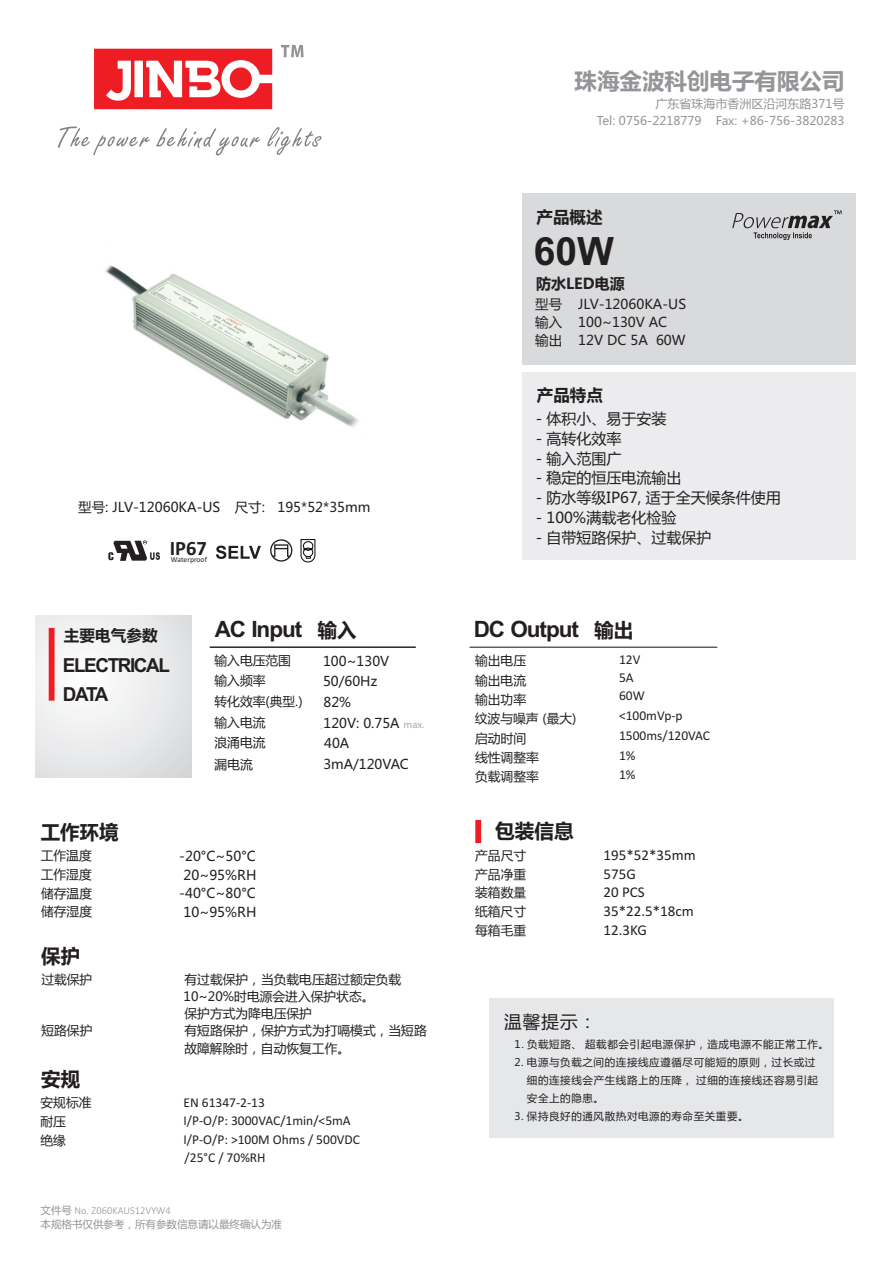
<style>
.page{position:relative;width:893px;height:1263px;background:#fff}
.page>*{position:absolute;margin:0;border:0;box-sizing:border-box;transform-origin:0 0}
.t1{font:700 39px "Arial";color:#231f20}
.t2{font:700 22.5px "Arial";letter-spacing:-.045em;color:#231f20}
.t3{font:700 22.5px "Microsoft Ya Hei";color:#939598}
.t4{font:700 20.4px "Calibri";color:#231f20}
.t5{font:700 19.65px "Microsoft Ya Hei";color:#231f20}
.t6{font:700 19.5px "Microsoft Ya Hei";color:#231f20}
.t7{font:700 19.35px/28.7px "Arial";letter-spacing:-.075em;color:#231f20}
.t8{font:17.55px "Microsoft Ya Hei";color:#231f20}
.t9{font:700 16.5px "Microsoft Ya Hei";color:#231f20}
.t10{font:700 15.6px "Microsoft Ya Hei";color:#231f20}
.t11{font:15px "Microsoft Ya Hei";color:#231f20}
.t12{font:15px "Calibri";color:#231f20}
.t13{font:700 15px "Microsoft Ya Hei";color:#231f20}
.t14{font:13.5px/17.9px "Microsoft Ya Hei";color:#231f20}
.t15{font:13.5px/18.3px "Calibri";color:#231f20}
.t16{font:13.35px "Microsoft Ya Hei";color:#231f20}
.t17{font:12.75px/19.2px "Microsoft Ya Hei";color:#231f20}
.t18{font:12px/17.1px "Microsoft Ya Hei";color:#939598;text-align:right}
.t19{font:10.5px/17.9px "Microsoft Ya Hei";letter-spacing:.06em;color:#231f20}
.t20{font:10.5px "Microsoft Ya Hei";color:#939598}
.t21{font:300 10.5px "Calibri";color:#939598}
.t22{font:9.45px "Microsoft Ya Hei";color:#a8a9ad}
.t23{font:7.65px "Calibri";color:#231f20}
.s1{font-family:"Microsoft Ya Hei";font-size:19.5px}
.s2{font-size:9.45px;color:#a8a9ad}
.s3{font-family:"Microsoft Ya Hei";font-weight:400}
</style>
<div class="page">
<div style="left:523px;top:193px;width:333px;height:171px;background:#d9dadc"></div>
<svg style="left:36px;top:615px;width:156px;height:162px"></svg>
<div style="left:523px;top:372px;width:333px;height:187px;background:#ececee"></div>
<div style="left:475px;top:820px;width:6px;height:23px;background:#ee1d23"></div>
<div style="left:49px;top:628px;width:6px;height:73px;background:#ee1d23"></div>
<hr style="left:210px;top:647px;width:206px;height:1px;background:#231f20">
<hr style="left:470px;top:647px;width:247px;height:1px;background:#231f20">
<svg style="left:94px;top:49px;width:178px;height:60px"></svg>
<svg style="left:281px;top:45px;width:23px;height:12px"></svg>
<svg style="left:58px;top:127px;width:202px;height:29px"></svg>
<svg style="left:267px;top:127px;width:54px;height:28px"></svg>
<svg style="left:732px;top:210px;width:109px;height:30px"></svg>
<div style="left:489px;top:997px;width:344px;height:140px;background:#e6e7e9"></div>
<svg style="left:270px;top:539px;width:22px;height:23px"></svg>
<svg style="left:216px;top:546px;width:45px;height:13px"></svg>
<svg style="left:300px;top:539px;width:16px;height:24px"></svg>
<svg style="left:108px;top:540px;width:52px;height:21px"></svg>
<img style="left:105px;top:265px;width:254px;height:162px">
<h2 class="t3" style="left:575px;top:71px;width:271px">珠海金波科创电子有限公司</h2>
<p class="t18" style="left:597px;top:96px;width:249px">广东省珠海市香洲区沿河东路371号<br>Tel: 0756-2218779 Fax: +86-756-3820283</p>
<p class="t9" style="left:537px;top:210px;width:67px">产品概述</p>
<h1 class="t1" style="left:534px;top:236px;width:82px">60W</h1>
<p class="t14" style="left:535px;top:296px;width:152px">型号<br>输入 100~130V AC<br>输出 12V DC 5A 60W</p>
<p class="t13" style="left:536px;top:276px;width:90px">防水LED电源</p>
<p class="t14" style="left:578px;top:296px;width:109px">JLV-12060KA-US</p>
<p class="t14" style="left:78px;top:499px;width:294px">型号: JLV-12060KA-US 尺寸: 195*52*35mm</p>
<h3 class="t4" style="left:170px;top:540px;width:39px">IP67</h3>
<p class="t23" style="left:171px;top:556px;width:38px">Waterproof</p>
<p class="t9" style="left:537px;top:387px;width:67px">产品特点</p>
<p class="t11" style="left:536px;top:412px;width:132px">- 体积小、易于安装</p>
<p class="t11" style="left:536px;top:432px;width:87px">- 高转化效率</p>
<p class="t11" style="left:536px;top:451px;width:87px">- 输入范围广</p>
<p class="t11" style="left:536px;top:471px;width:147px">- 稳定的恒压电流输出</p>
<p class="t11" style="left:536px;top:491px;width:247px">- 防水等级IP67, 适于全天候条件使用</p>
<p class="t11" style="left:536px;top:511px;width:142px">- 100%满载老化检验</p>
<p class="t11" style="left:536px;top:531px;width:177px">- 自带短路保护、过载保护</p>
<h2 class="t2" style="left:215px;top:621px;width:143px">AC Input <span class="s1">输入</span></h2>
<p class="t17" style="left:214px;top:652px;width:78px">输入电压范围</p>
<p class="t16" style="left:323px;top:655px;width:68px">100~130V</p>
<p class="t17" style="left:214px;top:672px;width:52px">输入频率</p>
<p class="t16" style="left:323px;top:675px;width:56px">50/60Hz</p>
<p class="t17" style="left:215px;top:692px;width:90px">转化效率(典型.)</p>
<p class="t16" style="left:324px;top:696px;width:29px">82%</p>
<p class="t17" style="left:214px;top:714px;width:52px">输入电流</p>
<p class="t16" style="left:324px;top:717px;width:102px">120V: 0.75A <span class="s2">max.</span></p>
<p class="t17" style="left:215px;top:734px;width:52px">浪涌电流</p>
<p class="t16" style="left:324px;top:737px;width:27px">40A</p>
<p class="t17" style="left:215px;top:756px;width:40px">漏电流</p>
<p class="t16" style="left:323px;top:758px;width:87px">3mA/120VAC</p>
<h2 class="t2" style="left:474px;top:621px;width:107px">DC Output</h2>
<p class="t17" style="left:475px;top:652px;width:103px">输出电压<br>输出电流<br>输出功率<br>纹波与噪声 (最大)启动时间<br>线性调整率<br>负载调整率</p>
<p class="t15" style="left:619px;top:651px;width:27px">12V<br>5A<br>60W</p>
<p class="t10" style="left:64px;top:628px;width:95px">主要电气参数</p>
<h3 class="t6" style="left:594px;top:621px;width:40px">输出</h3>
<h3 class="t7" style="left:63px;top:653px;width:108px">ELECTRICAL<br>DATA</h3>
<p class="t15" style="left:619px;top:706px;width:93px;line-height:20.2px">&lt;100mVp-p<br>1500ms/120VAC<br>1%</p>
<p class="t15" style="left:619px;top:766px;width:18px">1%</p>
<p class="t22" style="left:321px;top:721px;width:6px">..</p>
<h3 class="t6" style="left:41px;top:823px;width:80px">工作环境</h3>
<p class="t17" style="left:41px;top:847px;width:52px">工作温度</p>
<p class="t14" style="left:179px;top:848px;width:78px">-20°C~50°C</p>
<p class="t17" style="left:41px;top:866px;width:52px">工作湿度</p>
<p class="t14" style="left:183px;top:867px;width:74px">20~95%RH</p>
<p class="t17" style="left:41px;top:884px;width:52px">储存温度</p>
<p class="t14" style="left:179px;top:885px;width:78px">-40°C~80°C</p>
<p class="t17" style="left:41px;top:903px;width:52px">储存湿度</p>
<p class="t14" style="left:183px;top:904px;width:74px">10~95%RH</p>
<h3 class="t6" style="left:41px;top:947px;width:40px">保护</h3>
<p class="t17" style="left:41px;top:971px;width:52px">过载保护</p>
<p class="t17" style="left:184px;top:971px;width:219px;line-height:17.2px">有过载保护，当负载电压超过额定负载<br>10~20%时电源会进入保护状态。<br>保护方式为降电压保护</p>
<p class="t17" style="left:41px;top:1022px;width:52px">短路保护</p>
<p class="t17" style="left:184px;top:1023px;width:244px;line-height:17.2px">有短路保护，保护方式为打嗝模式，当短路故障解除时，自动恢复工作。</p>
<h3 class="t6" style="left:41px;top:1070px;width:40px">安规</h3>
<p class="t17" style="left:41px;top:1093px;width:52px">安规标准</p>
<p class="t15" style="left:184px;top:1094px;width:83px">EN 61347-2-13</p>
<p class="t17" style="left:41px;top:1113px;width:27px">耐压</p>
<p class="t15" style="left:184px;top:1113px;width:169px">I/P-O/P: 3000VAC/1min/&lt;5mA</p>
<p class="t17" style="left:41px;top:1132px;width:27px">绝缘</p>
<p class="t15" style="left:184px;top:1132px;width:178px;line-height:17.9px">I/P-O/P: &gt;100M Ohms / 500VDC /25°C / 70%RH</p>
<p class="t21" style="left:41px;top:1206px;width:132px"><span class="s3">文件号</span> No. Z060KAUS12VYW4</p>
<p class="t20" style="left:41px;top:1219px;width:243px">本规格书仅供参考，所有参数信息请以最终确认为准</p>
<h3 class="t5" style="left:495px;top:822px;width:80px">包装信息</h3>
<p class="t17" style="left:475px;top:847px;width:52px">产品尺寸</p>
<p class="t12" style="left:604px;top:849px;width:94px">195*52*35mm</p>
<p class="t17" style="left:475px;top:866px;width:52px">产品净重</p>
<p class="t12" style="left:604px;top:867px;width:34px">575G</p>
<p class="t17" style="left:475px;top:884px;width:52px">装箱数量</p>
<p class="t12" style="left:604px;top:886px;width:43px">20 PCS</p>
<p class="t17" style="left:475px;top:903px;width:52px">纸箱尺寸</p>
<p class="t12" style="left:604px;top:905px;width:92px">35*22.5*18cm</p>
<p class="t17" style="left:475px;top:921px;width:52px">每箱毛重</p>
<p class="t12" style="left:604px;top:923px;width:45px">12.3KG</p>
<h3 class="t8" style="left:504px;top:1014px;width:94px">温馨提示：</h3>
<p class="t19" style="left:515px;top:1036px;width:316px">1. 负载短路、 超载都会引起电源保护，造成电源不能正常工作。</p>
<p class="t19" style="left:527px;top:1054px;width:292px;text-indent:-12px">2. 电源与负载之间的连接线应遵循尽可能短的原则，过长或过细的连接线会产生线路上的压降， 过细的连接线还容易引起安全上的隐患。</p>
<p class="t19" style="left:514px;top:1108px;width:236px">3. 保持良好的通风散热对电源的寿命至关重要。</p>
</div>
